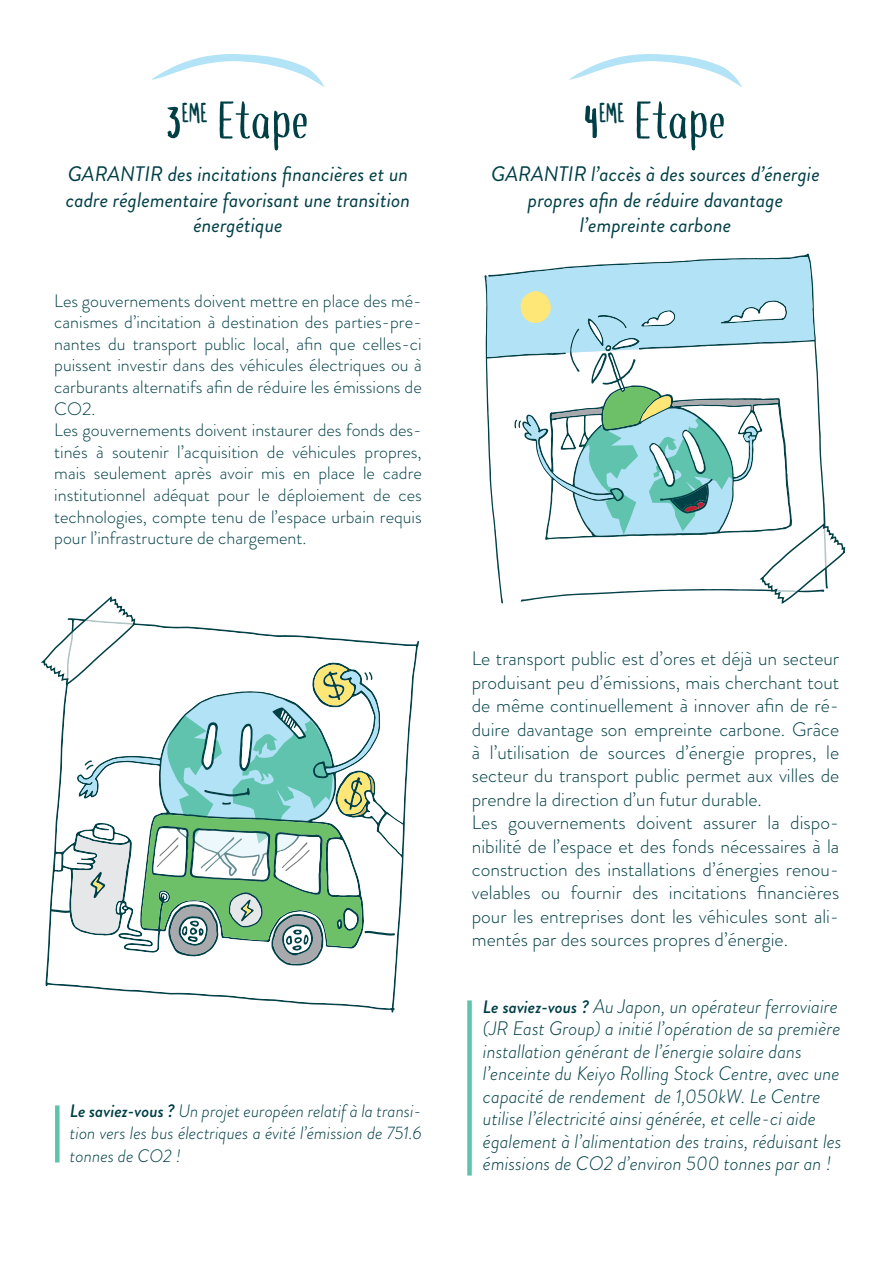
<style>
.page{position:relative;width:893px;height:1263px;background:#fff}
.page>*{position:absolute;margin:0;border:0;box-sizing:border-box;transform-origin:0 0}
.t1{font:52.5px "coffee+teademo";color:#003f46}
.t2{font:italic 21px/25.2px "Brandon Grotesque";color:#003f46;text-align:center}
.t3{font:300 19.5px/23.4px "Brandon Grotesque";color:#003f46;text-align:justify}
.t4{font:italic 300 19.5px/22.5px "Brandon Grotesque";color:#003f46}
.t5{font:300 18px/21.6px "Brandon Grotesque";color:#003f46;text-align:justify}
.t6{font:italic 300 18px/22.5px "Brandon Grotesque";color:#003f46;text-align:justify}
.s1{font-family:"Chez Vous"}
.s2{font-weight:500}
.s3{font-weight:500;font-size:18px}
</style>
<div class="page">
<svg style="left:151px;top:54px;width:174px;height:34px"></svg>
<svg style="left:569px;top:54px;width:173px;height:33px"></svg>
<div style="left:467px;top:1000px;width:5px;height:175px;background:#5dc3ad"></div>
<div style="left:55px;top:1105px;width:5px;height:57px;background:#5dc3ad"></div>
<svg style="left:48px;top:644px;width:368px;height:364px"></svg>
<svg style="left:41px;top:596px;width:362px;height:369px"></svg>
<svg style="left:484px;top:257px;width:362px;height:347px"></svg>
<p class="t1" style="left:167px;top:94px;width:143px"><span class="s1">3</span><sup>EME</sup> Etape</p>
<p class="t1" style="left:585px;top:94px;width:142px"><span class="s1">4</span><sup>EME</sup> Etape</p>
<p class="t2" style="left:66px;top:162px;width:346px">GARANTIR des incitations financières et un cadre réglementaire favorisant une transition énergétique</p>
<p class="t2" style="left:491px;top:162px;width:330px">GARANTIR l’accès à des sources d’énergie propres afin de réduire davantage l’empreinte carbone</p>
<p class="t5" style="left:54px;top:290px;width:369px">Les gouvernements doivent mettre en place des mé&shy;canismes d’incitation à destination des parties-pre&shy;nantes du transport public local, afin que celles-ci puissent investir dans des véhicules électriques ou à carburants alternatifs afin de réduire les émissions de CO2.</p>
<p class="t5" style="left:54px;top:419px;width:369px">Les gouvernements doivent instaurer des fonds des&shy;tinés à soutenir l’acquisition de véhicules propres, mais seulement après avoir mis en place le cadre institutionnel adéquat pour le déploiement de ces technologies, compte tenu de l’espace urbain requis pour l’infrastructure de chargement.</p>
<p class="t6" style="left:70px;top:1099px;width:353px"><span class="s2">Le saviez-vous ?</span> Un projet européen relatif à la transi&shy;tion vers les bus électriques a évité l’émission de 751.6 tonnes de CO2 !</p>
<p class="t3" style="left:472px;top:647px;width:369px">Le transport public est d’ores et déjà un secteur produisant peu d’émissions, mais cherchant tout de même continuellement à innover afin de ré&shy;duire davantage son empreinte carbone. Grâce à l’utilisation de sources d’énergie propres, le secteur du transport public permet aux villes de prendre la direction d’un futur durable.</p>
<p class="t3" style="left:472px;top:811px;width:369px">Les gouvernements doivent assurer la dispo&shy;nibilité de l’espace et des fonds nécessaires à la construction des installations d’énergies renou&shy;velables ou fournir des incitations financières pour les entreprises dont les véhicules sont ali&shy;mentés par des sources propres d’énergie.</p>
<p class="t4" style="left:483px;top:995px;width:360px"><span class="s3">Le saviez-vous ?</span> Au Japon, un opérateur ferroviaire (JR East Group) a initié l’opération de sa première installation générant de l’énergie solaire dans l’enceinte du Keiyo Rolling Stock Centre, avec une capacité de rendement de 1,050kW. Le Centre utilise l’électricité ainsi générée, et celle-ci aide également à l’alimentation des trains, réduisant les émissions de CO2 d’environ 500 tonnes par an !</p>
</div>
